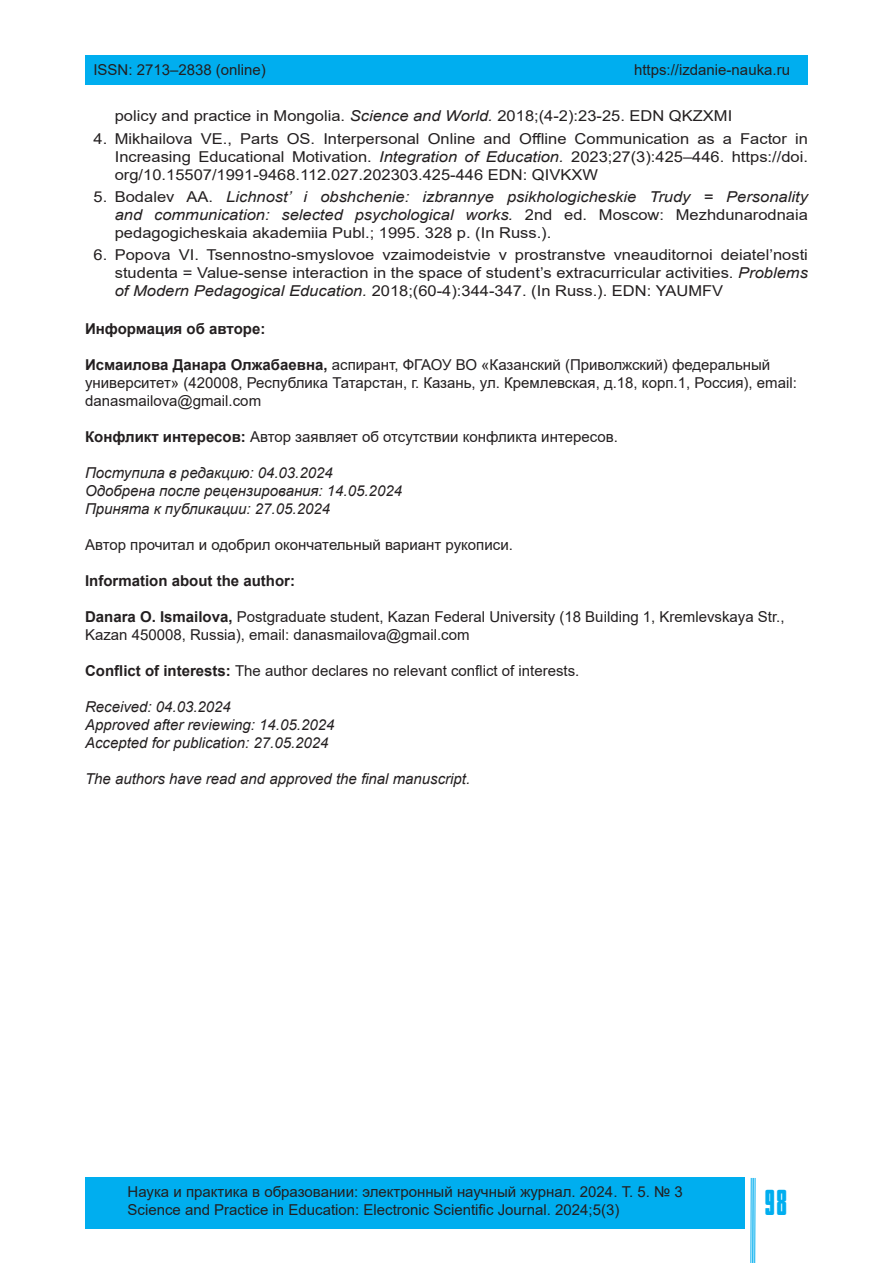
<style>
.page{position:relative;width:893px;height:1263px;background:#fff}
.page>*{position:absolute;margin:0;border:0;box-sizing:border-box;transform-origin:0 0}
.t1{font:36px "Bully";color:#00aeef}
.верхний_колонтитул{font:15px/18px "Arial";color:#231f20}
.верхний_колонтитул-2{font:15px/18px "Arial";color:#231f20;text-align:justify;scale:1.1 1}
.t2{font:italic 15px "Arial";color:#231f20}
.t3{font:italic 15px/18px "Arial";color:#231f20;text-align:justify;scale:1.1 1}
.t4{font:700 15px "Arial";color:#231f20}
.s1{font-style:italic}
.s2{font-style:normal}
.s3{font-weight:700}
</style>
<div class="page">
<div style="left:85px;top:55px;width:723px;height:30px;background:#00aeef"></div>
<div style="left:85px;top:1178px;width:659px;height:51px;background:#00aeef"></div>
<hr style="left:750px;top:1178px;width:1px;height:85px;background:#00aeef">
<hr style="left:752px;top:1178px;width:2px;height:85px;background:#00aeef">
<hr style="left:754px;top:1178px;width:1px;height:85px;background:#00aeef">
<p class="верхний_колонтитул" style="left:93px;top:60px;width:174px">ISSN: 2713–2838 (online)</p>
<p class="верхний_колонтитул" style="left:634px;top:60px;width:157px">https://izdanie-nauka.ru</p>
<p class="верхний_колонтитул-2" style="left:115px;top:107px;width:563px">policy and practice in Моngolia. <span class="s1">Science and World.</span> 2018;(4-2):23-25. EDN QKZXMI</p>
<p class="верхний_колонтитул-2" style="left:115px;top:129px;width:632px;text-indent:-21px">4. Mikhailova VE., Parts OS. Interpersonal Online and Offline Communication as a Factor in Increasing Educational Motivation. <span class="s1">Integration of Education.</span> 2023;27(3):425–446. https://doi. org/10.15507/1991-9468.112.027.202303.425-446 EDN: QIVKXW</p>
<p class="t3" style="left:115px;top:188px;width:632px;text-indent:-21px"><span class="s2">5. Bodalev AA.</span> Lichnost’ i obshchenie: izbrannye psikhologicheskie Trudy = Personality and communication: selected psychological works. <span class="s2">2nd ed. Moscow: Mezhdunarodnaia pedagogicheskaia akademiia Publ.; 1995. 328 p. (In Russ.).</span></p>
<p class="верхний_колонтитул-2" style="left:115px;top:246px;width:632px;text-indent:-21px">6. Popova VI. Tsennostno-smyslovoe vzaimodeistvie v prostranstve vneauditornoi deiatel’nosti studenta = Value-sense interaction in the space of student’s extracurricular activities. <span class="s1">Problems of Modern Pedagogical Education.</span> 2018;(60-4):344-347. (In Russ.). EDN: YAUMFV</p>
<p class="t4" style="left:85px;top:318px;width:182px">Информация об авторе:</p>
<p class="верхний_колонтитул" style="left:85px;top:356px;width:713px"><span class="s3">Исмаилова Данара Олжабаевна,</span> аспирант, ФГАОУ ВО «Казанский (Приволжский) федеральный университет» (420008, Республика Татарстан, г. Казань, ул. Кремлевская, д.18, корп.1, Россия), еmail: danasmailova@gmail.com</p>
<p class="верхний_колонтитул" style="left:85px;top:428px;width:534px"><span class="s3">Конфликт интересов:</span> Автор заявляет об отсутствии конфликта интересов.</p>
<p class="t2" style="left:85px;top:463px;width:249px">Поступила в редакцию: 04.03.2024</p>
<p class="t2" style="left:85px;top:481px;width:318px">Одобрена после рецензирования: 14.05.2024</p>
<p class="t2" style="left:85px;top:499px;width:246px">Принята к публикации: 27.05.2024</p>
<p class="верхний_колонтитул" style="left:85px;top:536px;width:429px">Автор прочитал и одобрил окончательный вариант рукописи.</p>
<p class="t4" style="left:85px;top:570px;width:211px">Information about the author:</p>
<p class="верхний_колонтитул" style="left:85px;top:608px;width:701px"><span class="s3">Danara O. Ismailova,</span> Postgraduate student, Kazan Federal University (18 Building 1, Kremlevskaya Str.,<br>Kazan 450008, Russia), еmail: danasmailova@gmail.com</p>
<p class="верхний_колонтитул" style="left:85px;top:662px;width:496px"><span class="s3">Conflict of interests:</span> The author declares no relevant conflict of interests.</p>
<p class="t2" style="left:85px;top:697px;width:147px">Received: 04.03.2024</p>
<p class="t2" style="left:85px;top:715px;width:251px">Approved after reviewing: 14.05.2024</p>
<p class="t2" style="left:85px;top:733px;width:245px">Accepted for publication: 27.05.2024</p>
<p class="t2" style="left:85px;top:769px;width:387px">The authors have read and approved the final manuscript.</p>
<p class="верхний_колонтитул" style="left:128px;top:1183px;width:557px">Наука и практика в образовании: электронный научный журнал. 2024. Т. 5. № 3</p>
<p class="верхний_колонтитул" style="left:128px;top:1201px;width:493px">Science and Practice in Education: Electronic Scientific Journal. 2024;5(3)</p>
<p class="t1" style="left:764px;top:1182px;width:25px">98</p>
</div>
